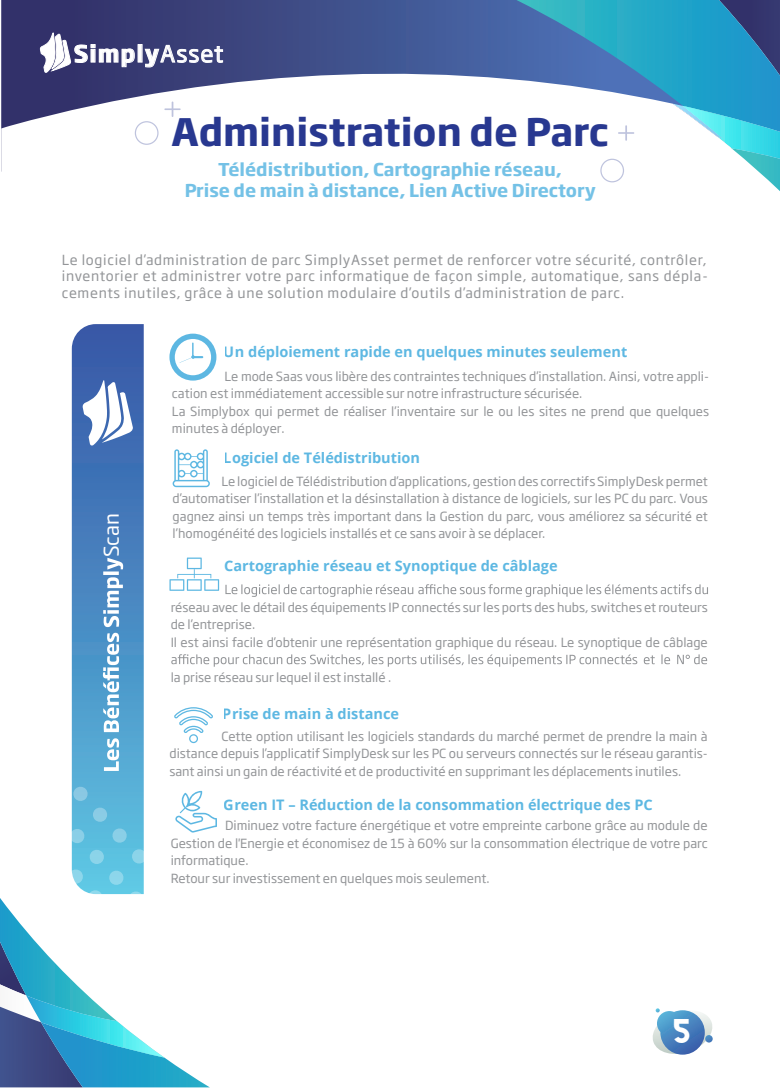
<style>
.page{position:relative;width:780px;height:1088px;background:#fff}
.page>*{position:absolute;margin:0;border:0;box-sizing:border-box;transform-origin:0 0}
.t1{font:700 37.5px "Soho Gothic Pro";color:#283890}
.t2{font:36px "Hestia Flame";color:#fff}
.t3{font:700 22.62px "Soho Gothic Pro";letter-spacing:.05em;color:#fff}
.t4{font:20px "Soho Gothic Pro";color:#fff}
.t5{font:700 17.5px/21px "Soho Gothic Pro";color:#1899d6;text-align:center}
.t6{font:700 14.5px "Open Sans";color:#1899d6}
.t7{font:13.75px/16.5px "Soho Gothic Pro";letter-spacing:.05em;color:#939598;text-align:justify}
.t8{font:12.5px/17.5px "Soho Gothic Pro";color:#939598}
.s1{font-weight:400}
</style>
<div class="page">
<svg style="left:768px;top:180px;width:12px;height:11px"></svg>
<svg style="left:722px;top:0;width:58px;height:104px;background:#2771a6"></svg>
<svg style="left:1px;top:0;width:721px;height:57px;background:#386397"></svg>
<svg style="left:1px;top:57px;width:730px;height:126px"></svg>
<svg style="left:672px;top:104px;width:108px;height:76px"></svg>
<svg style="left:225px;top:584px;width:483px;height:13px"></svg>
<svg style="left:171px;top:654px;width:536px;height:13px"></svg>
<svg style="left:169px;top:334px;width:47px;height:47px"></svg>
<svg style="left:72px;top:324px;width:72px;height:463px;background:#4782be"></svg>
<svg style="left:103px;top:558px;width:20px;height:213px"></svg>
<svg style="left:83px;top:380px;width:50px;height:65px"></svg>
<svg style="left:174px;top:707px;width:39px;height:36px"></svg>
<svg style="left:169px;top:557px;width:50px;height:34px"></svg>
<svg style="left:172px;top:449px;width:38px;height:38px"></svg>
<svg style="left:652px;top:1008px;width:61px;height:47px"></svg>
<svg style="left:0;top:787px;width:217px;height:300px"></svg>
<svg style="left:26px;top:995px;width:138px;height:62px"></svg>
<div style="left:600px;top:159px;width:24px;height:23px;border:1px solid #283890;border-radius:50%"></div>
<svg style="left:618px;top:125px;width:16px;height:16px"></svg>
<div style="left:135px;top:121px;width:23px;height:24px;border:1px solid #283890;border-radius:50%"></div>
<svg style="left:164px;top:102px;width:17px;height:15px"></svg>
<svg style="left:145px;top:45px;width:78px;height:22px;background:#676b96"></svg>
<svg style="left:40px;top:32px;width:95px;height:41px"></svg>
<h3 class="t3" style="left:74px;top:36px;width:151px">Simply<span class="s1">Asset</span></h3>
<h1 class="t1" style="left:171px;top:102px;width:439px">Administration de Parc</h1>
<h3 class="t5" style="left:184px;top:158px;width:413px">Télédistribution, Cartographie réseau,<br>Prise de main à distance, Lien Active Directory</h3>
<p class="t7" style="left:62px;top:250px;width:647px">Le logiciel d’administration de parc SimplyAsset permet de renforcer votre sécurité, contrôler, inventorier et administrer votre parc informatique de façon simple, automatique, sans dépla&shy;cements inutiles, grâce à une solution modulaire d’outils d’administration de parc.</p>
<p class="t6" style="left:224px;top:342px;width:405px">Un déploiement rapide en quelques minutes seulement</p>
<p class="t8" style="left:172px;top:366px;width:538px;text-indent:52px">Le mode Saas vous libère des contraintes techniques d’installation. Ainsi, votre appli&shy;cation est immédiatement accessible sur notre infrastructure sécurisée.<br>La Simplybox qui permet de réaliser l’inventaire sur le ou les sites ne prend que quelques minutes à déployer.</p>
<h3 class="t4" style="left:96px;top:557px;width:46px;rotate:-90deg">Scan</h3>
<p class="t6" style="left:224px;top:448px;width:198px">Logiciel de Télédistribution</p>
<p class="t8" style="left:173px;top:471px;width:536px;text-align:justify;text-indent:49px">Le logiciel de Télédistribution d’applications, gestion des correctifs SimplyDesk permet d’automatiser l’installation et la désinstallation à distance de logiciels, sur les PC du parc. Vous gagnez ainsi un temps très important dans la Gestion du parc, vous améliorez sa sécurité et l’homogénéité des logiciels installés et ce sans avoir à se déplacer.</p>
<p class="t6" style="left:224px;top:555px;width:335px">Cartographie réseau et Synoptique de câblage</p>
<p class="t8" style="left:171px;top:597px;width:538px">réseau avec le détail des équipements IP connectés sur les ports des hubs, switches et routeurs de l’entreprise.<br>Il est ainsi facile d’obtenir une représentation graphique du réseau. Le synoptique de câblage</p>
<p class="t8" style="left:171px;top:667px;width:222px">la prise réseau sur lequel il est installé .</p>
<p class="t6" style="left:223px;top:704px;width:178px">Prise de main à distance</p>
<p class="t8" style="left:169px;top:727px;width:540px;text-align:justify;text-indent:52px">Cette option utilisant les logiciels standards du marché permet de prendre la main à distance depuis l’applicatif SimplyDesk sur les PC ou serveurs connectés sur le réseau garantis&shy;sant ainsi un gain de réactivité et de productivité en supprimant les déplacements inutiles.</p>
<p class="t6" style="left:224px;top:794px;width:430px">Green IT – Réduction de la consommation électrique des PC</p>
<p class="t8" style="left:171px;top:816px;width:538px;text-indent:54px">Diminuez votre facture énergétique et votre empreinte carbone grâce au module de Gestion de l'Energie et économisez de 15 à 60% sur la consommation électrique de votre parc informatique.<br>Retour sur investissement en quelques mois seulement.</p>
<h2 class="t2" style="left:673px;top:1008px;width:19px">5</h2>
</div>
